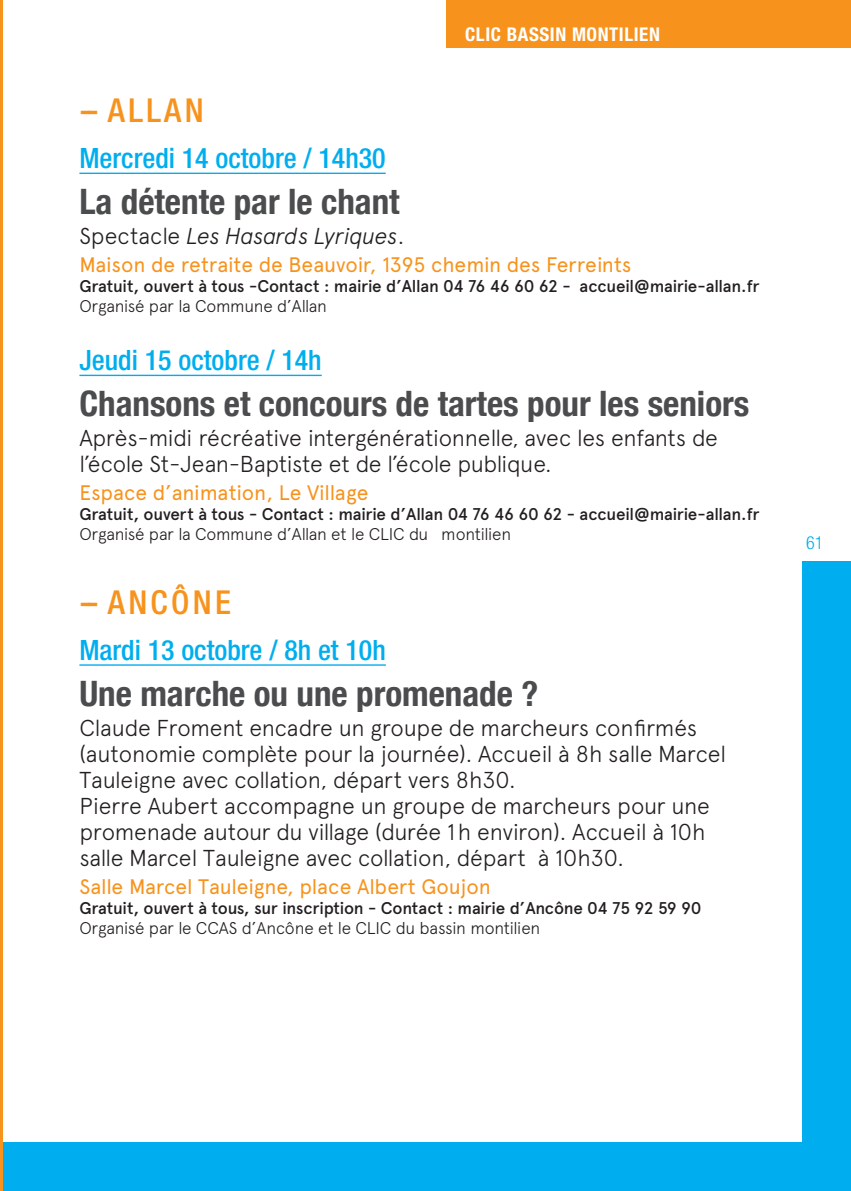
<style>
.page{position:relative;width:851px;height:1191px;background:#fff}
.page>*{position:absolute;margin:0;border:0;box-sizing:border-box;transform-origin:0 0}
.t1{font:700 condensed 35px "Helvetica Neue";color:#4b4c4d}
.t2{font:500 condensed 33px "Helvetica Neue";letter-spacing:.1em;color:#f7931d}
.t3{font:500 condensed 28px "Helvetica Neue";color:#00aeef}
.t4{font:300 23px/26px "Apercu";letter-spacing:-.01em;color:#231f20}
.t5{font:italic 300 23px "Apercu";letter-spacing:-.01em;color:#231f20}
.t6{font:21px "Apercu";letter-spacing:-.005em;color:#f7931d}
.t7{font:700 condensed 19px "Helvetica Neue LT";letter-spacing:.03em;color:#fff}
.t8{font:300 condensed 18px "Helvetica Neue";color:#00aeef}
.t9{font:500 17px "Apercu";letter-spacing:-.015em;color:#231f20}
.t10{font:300 17px "Apercu";letter-spacing:-.015em;color:#231f20}
.s1{font-style:normal}
</style>
<div class="page">
<div style="left:446px;top:0;width:404px;height:48px;background:#f7931d"></div>
<div style="left:802px;top:561px;width:48px;height:630px;background:#00aeef"></div>
<div style="left:0;top:1142px;width:850px;height:49px;background:#00aeef"></div>
<hr style="left:0;top:0;width:3px;height:1191px;background:#f7931d">
<hr style="left:79px;top:173px;width:306px;height:1px;background:#00aeef">
<hr style="left:79px;top:375px;width:243px;height:1px;background:#00aeef">
<hr style="left:79px;top:664px;width:307px;height:1px;background:#00aeef">
<p class="t7" style="left:465px;top:23px;width:196px">CLIC BASSIN MONTILIEN</p>
<h2 class="t2" style="left:79px;top:91px;width:126px">-- ALLAN</h2>
<p class="t3" style="left:79px;top:142px;width:308px">Mercredi 14 octobre / 14h30</p>
<h1 class="t1" style="left:79px;top:173px;width:321px">La détente par le chant</h1>
<p class="t5" style="left:79px;top:222px;width:326px"><span class="s1">Spectacle</span> Les Hasards Lyriques<span class="s1">.</span></p>
<p class="t6" style="left:79px;top:252px;width:553px">Maison de retraite de Beauvoir, 1395 chemin des Ferreints</p>
<p class="t9" style="left:79px;top:276px;width:681px">Gratuit, ouvert à tous -Contact : mairie d’Allan 04 76 46 60 62 - accueil@mairie-allan.fr</p>
<p class="t10" style="left:79px;top:296px;width:249px">Organisé par la Commune d’Allan</p>
<p class="t3" style="left:79px;top:344px;width:244px">Jeudi 15 octobre / 14h</p>
<h1 class="t1" style="left:79px;top:375px;width:671px">Chansons et concours de tartes pour les seniors</h1>
<p class="t4" style="left:79px;top:425px;width:640px">Après-midi récréative intergénérationnelle, avec les enfants de l’école St-Jean-Baptiste et de l’école publique.</p>
<p class="t6" style="left:79px;top:480px;width:290px">Espace d’animation, Le Village</p>
<p class="t9" style="left:79px;top:504px;width:681px">Gratuit, ouvert à tous - Contact : mairie d’Allan 04 76 46 60 62 - accueil@mairie-allan.fr</p>
<p class="t10" style="left:79px;top:524px;width:433px">Organisé par la Commune d’Allan et le CLIC du montilien</p>
<h2 class="t2" style="left:79px;top:582px;width:153px">-- ANCÔNE</h2>
<p class="t3" style="left:79px;top:633px;width:308px">Mardi 13 octobre / 8h et 10h</p>
<h1 class="t1" style="left:79px;top:664px;width:460px">Une marche ou une promenade ?</h1>
<p class="t4" style="left:79px;top:715px;width:648px">Claude Froment encadre un groupe de marcheurs confirmés (autonomie complète pour la journée). Accueil à 8h salle Marcel Tauleigne avec collation, départ vers 8h30.<br>Pierre Aubert accompagne un groupe de marcheurs pour une promenade autour du village (durée 1h environ). Accueil à 10h salle Marcel Tauleigne avec collation, départ à 10h30.</p>
<p class="t6" style="left:79px;top:874px;width:413px">Salle Marcel Tauleigne, place Albert Goujon</p>
<p class="t9" style="left:79px;top:898px;width:623px">Gratuit, ouvert à tous, sur inscription - Contact : mairie d’Ancône 04 75 92 59 90</p>
<p class="t10" style="left:79px;top:918px;width:462px">Organisé par le CCAS d’Ancône et le CLIC du bassin montilien</p>
<p class="t8" style="left:806px;top:532px;width:19px">61</p>
</div>
